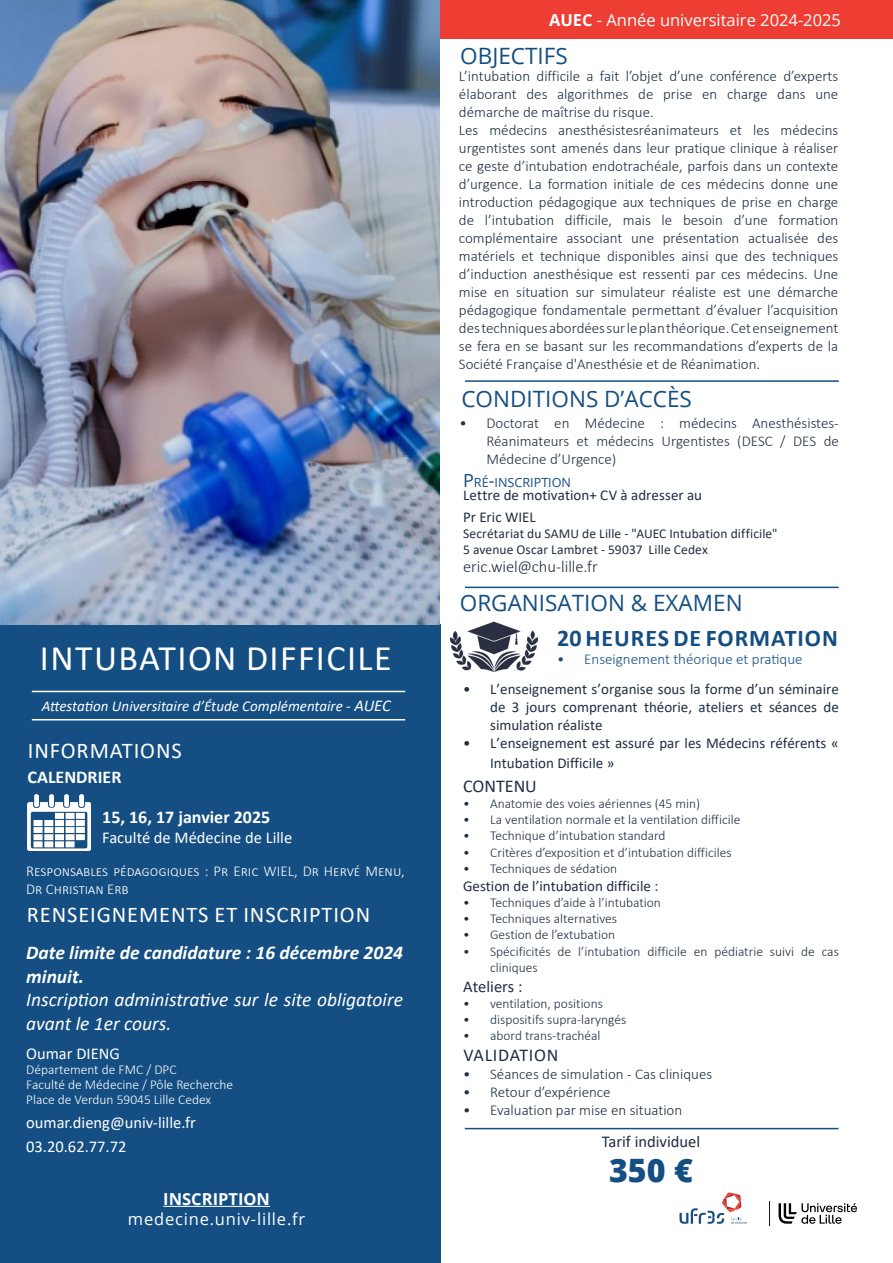
<style>
.page{position:relative;width:893px;height:1263px;background:#fff}
.page>*{position:absolute;margin:0;border:0;box-sizing:border-box;transform-origin:0 0}
.TITRE_FORMATION{font:36px "Calibri";letter-spacing:.04em;color:#fff}
.prix{font:800 32.25px "Open Sans";color:#144e82}
.t1{font:700 24px "Calibri";letter-spacing:.04em;color:#144e82}
.titre_description{font:22.5px "Open Sans";color:#144e82}
.t2{font:22.5px "Calibri";letter-spacing:.04em;color:#fff}
.Phrase_information_inscription{font:italic 19.5px/23.4px "Calibri";color:#fff}
.Phrase_information_inscription-2{font:italic 700 19.5px/23.4px "Calibri";color:#fff}
.t3{font:700 18px "Calibri";color:#fff}
.t4{font:18px "Calibri";letter-spacing:.04em;color:#202d42}
.t5{font:18px "Calibri";color:#202d42}
.t6{font:16.5px "Calibri";color:#fff}
.t7{font:16.5px "Open Sans";color:#fff}
.TITRE_PRIX{font:16.5px "Calibri";color:#202d42}
.t8{font:16.5px "Open Sans";letter-spacing:.05em;color:#fff}
.t9{font:300 16.5px "Calibri";letter-spacing:-.005em;color:#202d42}
.t10{font:700 16.5px "Open Sans";color:#fff}
.t11{font:300 15px/18px "Calibri";color:#202d42;text-align:justify}
.t12{font:15px/18px "Calibri";color:#202d42;text-align:justify}
.t13{font:300 15px/18px "Calibri";color:#fff}
.Diplôme{font:italic 15px "Calibri";color:#fff}
.t14{font:300 15px "Calibri";color:#144e82}
.t15{font:300 13.5px/16.2px "Calibri";color:#202d42}
.t16{font:13.5px "Calibri";letter-spacing:.01em;color:#202d42}
.t17{font:300 13.5px "Calibri";color:#fff}
.titre_description-2{font:12.6px "Open Sans";color:#144e82}
.s1{font-size:16.5px}
.s2{font-weight:700}
.s3{font-size:18px}
</style>
<div class="page">
<div style="left:439px;top:0;width:454px;height:39px;background:#ee3e34"></div>
<div style="left:0;top:624px;width:440px;height:639px;background:#144e82"></div>
<hr style="left:163px;top:1206px;width:107px;height:1px;background:#fff">
<svg style="left:778px;top:1203px;width:79px;height:21px"></svg>
<svg style="left:769px;top:1201px;width:1px;height:25px"></svg>
<svg style="left:679px;top:1192px;width:68px;height:32px"></svg>
<hr style="left:32px;top:719px;width:373px;height:1px;background:#fff">
<hr style="left:32px;top:691px;width:373px;height:1px;background:#fff">
<img style="left:28px;top:794px;width:63px;height:57px">
<hr style="left:465px;top:1128px;width:373px;height:1px;background:#144e82">
<hr style="left:465px;top:587px;width:374px;height:1px;background:#144e82">
<hr style="left:465px;top:380px;width:374px;height:2px;background:#144e82">
<img style="left:451px;top:621px;width:86px;height:51px">
<img style="left:0;top:0;width:440px;height:624px">
<p class="TITRE_FORMATION" style="left:40px;top:633px;width:353px">INTUBATION DIFFICILE</p>
<p class="Diplôme" style="left:42px;top:695px;width:350px">Attestation Universitaire d’Étude Complémentaire - <span class="s1">AUEC</span></p>
<p class="t2" style="left:28px;top:734px;width:155px">INFORMATIONS</p>
<p class="t3" style="left:28px;top:764px;width:95px">CALENDRIER</p>
<p class="t3" style="left:102px;top:804px;width:170px">15, 16, 17 janvier 2025</p>
<p class="t6" style="left:102px;top:826px;width:192px">Faculté de Médecine de Lille</p>
<p class="t13" style="left:26px;top:862px;width:380px">Responsables pédagogiques : Pr Eric WIEL, Dr Hervé Menu,<br>Dr Christian Erb</p>
<p class="t2" style="left:27px;top:899px;width:345px">RENSEIGNEMENTS ET INSCRIPTION</p>
<p class="Phrase_information_inscription-2" style="left:26px;top:940px;width:378px">Date limite de candidature : 16 décembre 2024 minuit.</p>
<p class="Phrase_information_inscription" style="left:26px;top:987px;width:378px">Inscription administrative sur le site obligatoire avant le 1er cours.</p>
<p class="t6" style="left:26px;top:1042px;width:95px">Oumar DIENG</p>
<p class="t17" style="left:26px;top:1061px;width:152px">Département de FMC / DPC</p>
<p class="t17" style="left:26px;top:1076px;width:209px">Faculté de Médecine / Pôle Recherche</p>
<p class="t17" style="left:26px;top:1091px;width:187px">Place de Verdun 59045 Lille Cedex</p>
<p class="t6" style="left:26px;top:1111px;width:171px">oumar.dieng@univ-lille.fr</p>
<p class="t6" style="left:26px;top:1135px;width:102px">03.20.62.77.72</p>
<p class="t10" style="left:163px;top:1187px;width:108px">INSCRIPTION</p>
<p class="t8" style="left:128px;top:1207px;width:179px">medecine.univ-lille.fr</p>
<p class="t7" style="left:549px;top:9px;width:294px"><span class="s2">AUEC</span> - Année universitaire 2024-2025</p>
<p class="titre_description" style="left:460px;top:40px;width:109px">OBJECTIFS</p>
<p class="t11" style="left:459px;top:67px;width:381px">L’intubation difficile a fait l’objet d’une conférence d’experts élaborant des algorithmes de prise en charge dans une démarche de maîtrise du risque.</p>
<p class="t11" style="left:459px;top:121px;width:381px">Les médecins anesthésistesréanimateurs et les médecins urgentistes sont amenés dans leur pratique clinique à réaliser ce geste d’intubation endotrachéale, parfois dans un contexte d’urgence. La formation initiale de ces médecins donne une introduction pédagogique aux techniques de prise en charge de l’intubation difficile, mais le besoin d’une formation complémentaire associant une présentation actualisée des matériels et technique disponibles ainsi que des techniques d’induction anesthésique est ressenti par ces médecins. Une mise en situation sur simulateur réaliste est une démarche pédagogique fondamentale permettant d’évaluer l’acquisition des techniques abordées sur le plan théorique. Cet enseignement se fera en se basant sur les recommandations d’experts de la Société Française d'Anesthésie et de Réanimation.</p>
<p class="titre_description" style="left:461px;top:383px;width:232px">CONDITIONS D’ACCÈS</p>
<p class="t11" style="left:486px;top:414px;width:354px;text-indent:-27px">• Doctorat en Médecine : médecins Anesthésistes-Réanimateurs et médecins Urgentistes (DESC / DES de Médecine d’Urgence)</p>
<p class="titre_description-2" style="left:463px;top:474px;width:109px"><span class="s3">P</span>RÉ<span class="s3">-</span>INSCRIPTION</p>
<p class="t12" style="left:463px;top:486px;width:241px">Lettre de motivation+ CV à adresser au</p>
<p class="t12" style="left:463px;top:508px;width:74px">Pr Eric WIEL</p>
<p class="t16" style="left:463px;top:524px;width:316px">Secrétariat du SAMU de Lille - "AUEC Intubation difficile"</p>
<p class="t16" style="left:463px;top:541px;width:246px">5 avenue Oscar Lambret - 59037 Lille Cedex</p>
<p class="t9" style="left:463px;top:557px;width:136px">eric.wiel@chu-lille.fr</p>
<p class="titre_description" style="left:460px;top:587px;width:284px">ORGANISATION &amp; EXAMEN</p>
<p class="t1" style="left:557px;top:621px;width:282px">20 HEURES DE FORMATION</p>
<p class="t14" style="left:557px;top:650px;width:247px">• Enseignement théorique et pratique</p>
<p class="t12" style="left:490px;top:679px;width:350px;text-indent:-27px">• L’enseignement s’organise sous la forme d’un séminaire de 3 jours comprenant théorie, ateliers et séances de simulation réaliste</p>
<p class="t12" style="left:490px;top:733px;width:350px;line-height:19.8px;text-indent:-27px">• L’enseignement est assuré par les Médecins référents «<br>Intubation Difficile »</p>
<p class="t5" style="left:463px;top:773px;width:75px">CONTENU</p>
<p class="t15" style="left:463px;top:795px;width:239px">• Anatomie des voies aériennes (45 min)</p>
<p class="t15" style="left:463px;top:811px;width:279px">• La ventilation normale et la ventilation difficile</p>
<p class="t15" style="left:463px;top:828px;width:204px">• Technique d’intubation standard</p>
<p class="t15" style="left:463px;top:844px;width:270px">• Critères d’exposition et d’intubation difficiles</p>
<p class="t15" style="left:463px;top:860px;width:156px">• Techniques de sédation</p>
<p class="t12" style="left:463px;top:876px;width:197px">Gestion de l’intubation difficile :</p>
<p class="t15" style="left:463px;top:894px;width:199px">• Techniques d’aide à l’intubation</p>
<p class="t15" style="left:463px;top:910px;width:156px">• Techniques alternatives</p>
<p class="t15" style="left:463px;top:927px;width:154px">• Gestion de l’extubation</p>
<p class="t15" style="left:490px;top:943px;width:350px;text-indent:-27px">• Spécificités de l’intubation difficile en pédiatrie suivi de cas cliniques</p>
<p class="TITRE_PRIX" style="left:463px;top:975px;width:61px">Ateliers :</p>
<p class="t15" style="left:463px;top:995px;width:141px">• ventilation, positions</p>
<p class="t15" style="left:463px;top:1011px;width:165px">• dispositifs supra-laryngés</p>
<p class="t15" style="left:463px;top:1027px;width:139px">• abord trans-trachéal</p>
<p class="t4" style="left:463px;top:1043px;width:96px">VALIDATION</p>
<p class="t11" style="left:463px;top:1065px;width:251px">• Séances de simulation - Cas cliniques</p>
<p class="t11" style="left:463px;top:1083px;width:149px">• Retour d’expérience</p>
<p class="t11" style="left:463px;top:1101px;width:221px">• Evaluation par mise en situation</p>
<p class="TITRE_PRIX" style="left:602px;top:1130px;width:100px">Tarif individuel</p>
<p class="prix" style="left:609px;top:1146px;width:85px">350 €</p>
</div>
